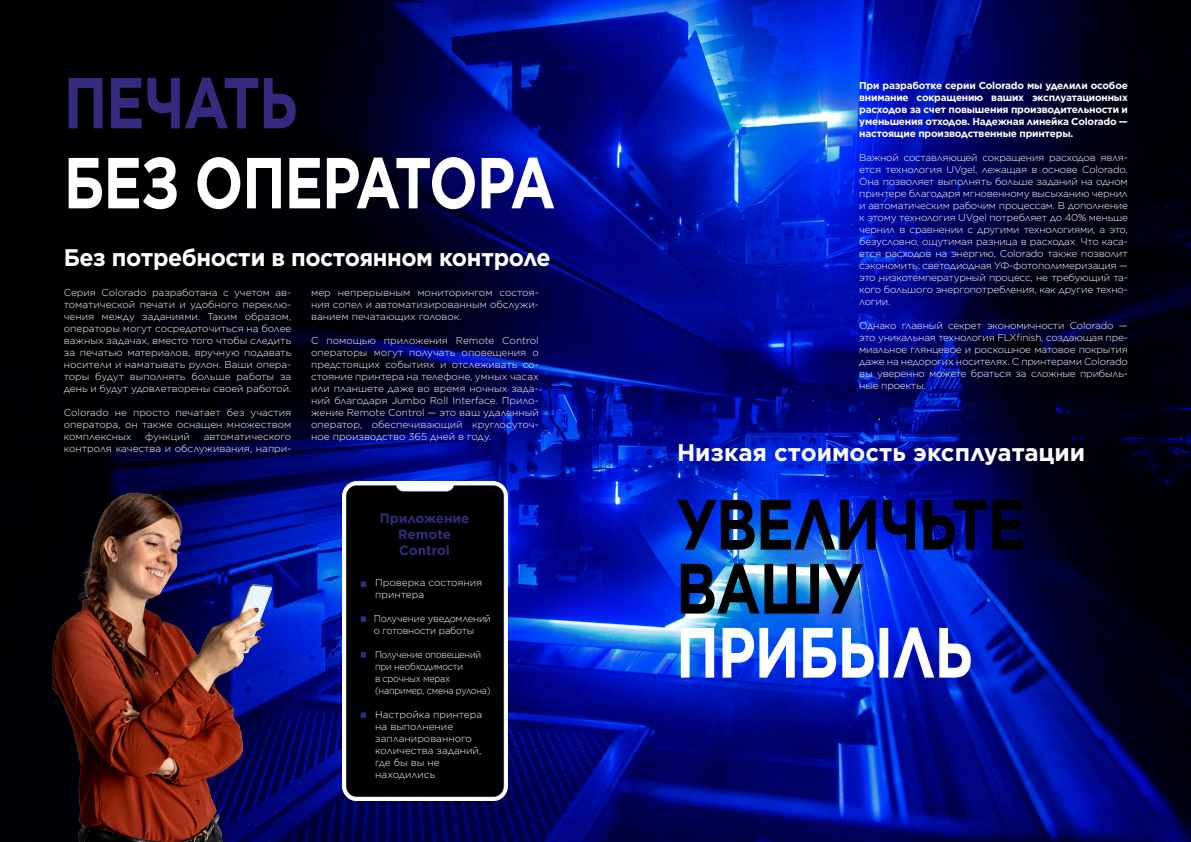
<style>
.page{position:relative;width:1191px;height:842px;background:#fff}
.page>*{position:absolute;margin:0;border:0;box-sizing:border-box;transform-origin:0 0}
.t1{font:700 72px "Gotham";letter-spacing:-.02em;color:#fff;scale:.8 1}
.t2{font:700 72px "Gotham";letter-spacing:-.02em;color:#372a7e;scale:.8 1}
.t3{font:700 71px/64px "Gotham";letter-spacing:-.02em;color:#000;scale:.8 1}
.t4{font:700 71px "Gotham";letter-spacing:-.02em;color:#fff;scale:.8 1}
.t5{font:700 24px "Gotham";letter-spacing:-.02em;color:#fff;scale:.96 1}
.t6{font:700 24px "Gotham";color:#fff}
.t7{font:700 13.4px/16.1px "Gotham";color:#372a7e;text-align:center}
.t8{font:300 10px/12px "Gotham";letter-spacing:-.015em;color:#fff;text-align:justify}
.t9{font:700 10px/12px "Gotham";letter-spacing:-.02em;color:#fff;text-align:justify}
.t10{font:300 10px/12px "Gotham";letter-spacing:-.015em;color:#fff;scale:.89 1}
.t11{font:300 10px/12px "Gotham";letter-spacing:-.015em;color:#fff;scale:.96 1}
</style>
<div class="page">
<img style="left:0;top:0;width:1191px;height:842px">
<img style="left:342px;top:482px;width:165px;height:319px">
<img style="left:15px;top:471px;width:293px;height:371px">
<svg style="left:361px;top:581px;width:5px;height:6px"></svg>
<svg style="left:361px;top:616px;width:5px;height:6px"></svg>
<svg style="left:361px;top:652px;width:5px;height:6px"></svg>
<svg style="left:361px;top:712px;width:5px;height:6px"></svg>
<h1 class="t2" style="left:64px;top:55px;width:294px">ПЕЧАТЬ</h1>
<h1 class="t1" style="left:64px;top:135px;width:616px">БЕЗ ОПЕРАТОРА</h1>
<h3 class="t5" style="left:64px;top:242px;width:508px">Без потребности в постоянном контроле</h3>
<p class="t8" style="left:64px;top:286px;width:229px">Серия Colorado разработана с учетом ав&shy;томатической печати и удобного переклю&shy;чения между заданиями. Таким образом, операторы могут сосредоточиться на более важных задачах, вместо того чтобы следить за печатью материалов, вручную подавать носители и наматывать рулон. Ваши опера&shy;торы будут выполнять больше работы за день и будут удовлетворены своей работой.</p>
<p class="t8" style="left:64px;top:406px;width:229px">Colorado не просто печатает без участия оператора, он также оснащен множеством комплексных</p>
<p class="t8" style="left:145px;top:430px;width:46px">функций</p>
<p class="t8" style="left:64px;top:430px;width:229px;text-align:right">автоматического<br>контроля качества и обслуживания, напри-</p>
<p class="t8" style="left:311px;top:286px;width:229px">мер непрерывным мониторингом состоя&shy;ния сопел и автоматизированным обслужи&shy;ванием печатающих головок.</p>
<p class="t8" style="left:311px;top:334px;width:229px">С помощью приложения Remote Control операторы могут получать оповещения о предстоящих событиях и отслеживать со&shy;стояние принтера на телефоне, умных часах или планшете даже во время ночных зада&shy;ний благодаря Jumbo Roll Interface. Прило&shy;жение Remote Control — это ваш удаленный оператор, обеспечивающий круглосуточ&shy;ное производство 365 дней в году.</p>
<h3 class="t7" style="left:380px;top:510px;width:91px">Приложение<br>Remote<br>Control</h3>
<p class="t8" style="left:375px;top:577px;width:109px">Проверка состояния принтера</p>
<p class="t11" style="left:374px;top:613px;width:124px">Получение уведомлений о готовности работы</p>
<p class="t10" style="left:375px;top:649px;width:131px">Получение оповещений при необходимости<br>в срочных мерах (например, смена рулона)</p>
<p class="t8" style="left:375px;top:709px;width:108px;text-align:left">Настройка принтера на выполнение запланированного количества заданий, где бы вы не находились</p>
<p class="t9" style="left:859px;top:79px;width:270px">При разработке серии Colorado мы уделили особое внимание сокращению ваших эксплуатационных расходов за счет повышения производительности и уменьшения отходов. Надежная линейка Colorado — настоящие производственные принтеры.</p>
<p class="t8" style="left:859px;top:151px;width:270px">Важной составляющей сокращения расходов явля&shy;ется технология UVgel, лежащая в основе Colorado.<br>Она позволяет выполнять больше заданий на одном принтере благодаря мгновенному высыханию чернил и автоматическим рабочим процессам. В дополнение к этому технология UVgel потребляет до 40% меньше чернил в сравнении с другими технологиями, а это, безусловно, ощутимая разница в расходах. Что каса&shy;ется расходов на энергию, Colorado также позволит сэкономить: светодиодная УФ-фотополимеризация — это низкотемпературный процесс, не требующий та&shy;кого большого энергопотребления, как другие техно&shy;логии.</p>
<p class="t8" style="left:859px;top:319px;width:270px">Однако главный секрет экономичности Colorado — это уникальная технология FLXfinish, создающая пре&shy;миальное глянцевое и роскошное матовое покрытия даже на недорогих носителях. С принтерами Colorado вы уверенно можете браться за сложные прибыль&shy;ные проекты.</p>
<h3 class="t6" style="left:677px;top:437px;width:410px">Низкая стоимость эксплуатации</h3>
<h2 class="t3" style="left:676px;top:492px;width:438px">УВЕЛИЧЬТЕ<br>ВАШУ</h2>
<h2 class="t4" style="left:676px;top:605px;width:372px">ПРИБЫЛЬ</h2>
</div>
